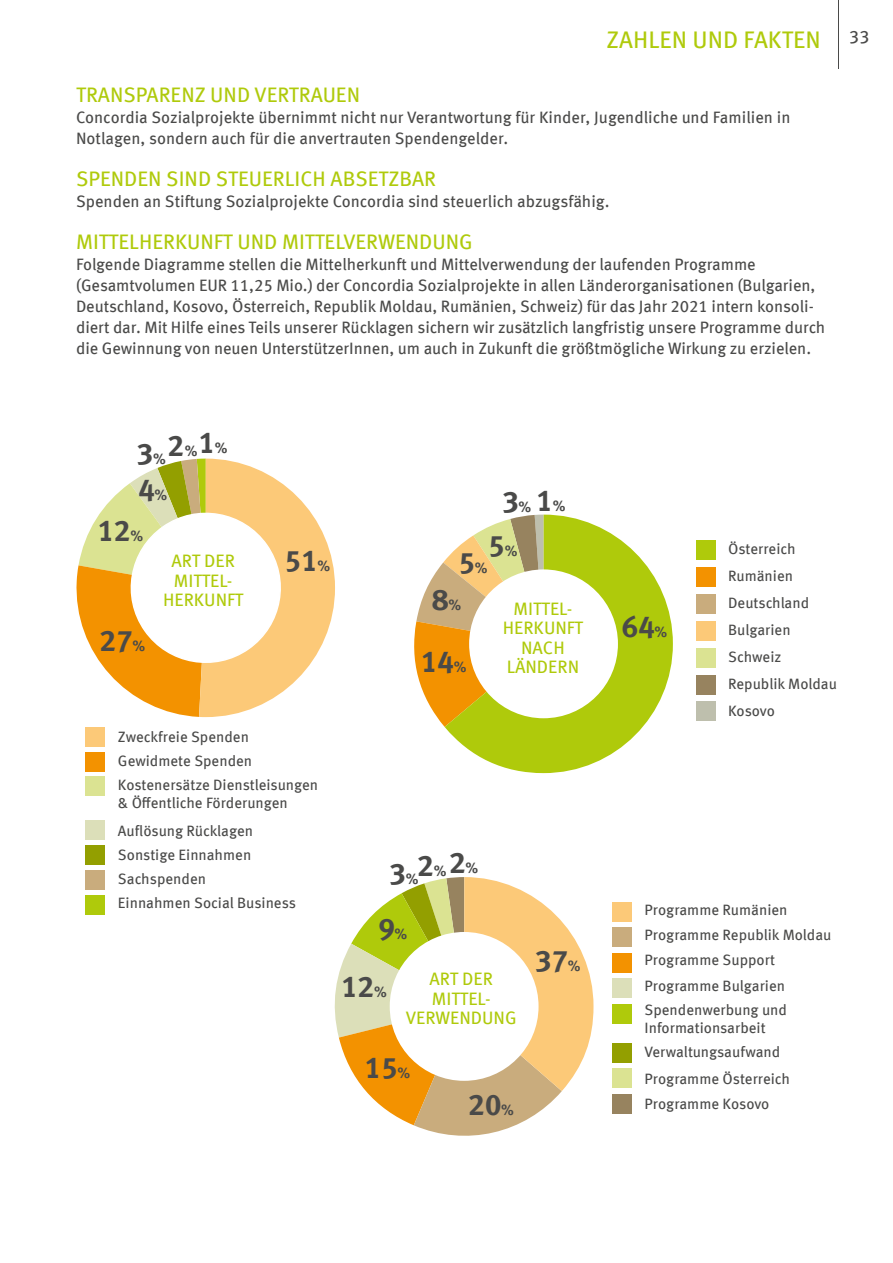
<style>
.page{position:relative;width:893px;height:1263px;background:#fff}
.page>*{position:absolute;margin:0;border:0;box-sizing:border-box;transform-origin:0 0}
.t1{font:700 30px "Meta OFC";letter-spacing:-.02em;color:#4a4a49}
.t2{font:24px "Meta OFC";color:#afca0b}
.t3{font:21px "Meta OFC";color:#afca0b}
.t4{font:18px/19.5px "Meta OFC";color:#afca0b;text-align:center}
.t5{font:18px "Meta OFC";color:#4a4a49}
.t6{font:16.5px/21px "Meta OFC";letter-spacing:-.005em;color:#4a4a49}
.t7{font:15px/27px "Meta OFC";color:#4a4a49}
.s1{font-size:15px}
</style>
<div class="page">
<hr style="left:838px;top:0;width:1px;height:69px;background:#4a4a49">
<div style="left:696px;top:540px;width:19px;height:19px;background:#afca0b"></div>
<div style="left:696px;top:567px;width:19px;height:19px;background:#f39200"></div>
<div style="left:696px;top:594px;width:19px;height:19px;background:#c9ac7d"></div>
<div style="left:696px;top:621px;width:19px;height:19px;background:#fcc978"></div>
<div style="left:696px;top:648px;width:19px;height:19px;background:#dbe392"></div>
<div style="left:696px;top:675px;width:19px;height:19px;background:#97835f"></div>
<div style="left:696px;top:702px;width:19px;height:19px;background:#bebfad"></div>
<div style="left:612px;top:902px;width:20px;height:19px;background:#fcc978"></div>
<div style="left:612px;top:927px;width:20px;height:20px;background:#c9ac7d"></div>
<div style="left:612px;top:953px;width:20px;height:19px;background:#f39200"></div>
<div style="left:612px;top:978px;width:20px;height:20px;background:#dcdfb9"></div>
<div style="left:612px;top:1004px;width:20px;height:20px;background:#afca0b"></div>
<div style="left:612px;top:1043px;width:20px;height:19px;background:#939f00"></div>
<div style="left:612px;top:1068px;width:20px;height:20px;background:#dbe392"></div>
<div style="left:612px;top:1094px;width:20px;height:20px;background:#97835f"></div>
<div style="left:86px;top:727px;width:19px;height:20px;background:#fcc978"></div>
<div style="left:86px;top:752px;width:19px;height:19px;background:#f39200"></div>
<div style="left:86px;top:777px;width:19px;height:19px;background:#dbe392"></div>
<div style="left:86px;top:820px;width:19px;height:20px;background:#dcdfb9"></div>
<div style="left:86px;top:845px;width:19px;height:20px;background:#939f00"></div>
<div style="left:86px;top:870px;width:19px;height:19px;background:#c9ac7d"></div>
<div style="left:86px;top:895px;width:19px;height:19px;background:#afca0b"></div>
<svg style="left:414px;top:560px;width:31px;height:167px"></svg>
<svg style="left:445px;top:515px;width:228px;height:258px;fill:#afca0b"></svg>
<div style="left:469px;top:569px;width:149px;height:149px;background:#fff;border-radius:50%"></div>
<svg style="left:334px;top:877px;width:259px;height:259px"></svg>
<div style="left:390px;top:932px;width:149px;height:149px;background:#fff;border-radius:50%"></div>
<svg style="left:76px;top:459px;width:259px;height:258px"></svg>
<h2 class="t2" style="left:607px;top:25px;width:216px">ZAHLEN UND FAKTEN</h2>
<p class="t3" style="left:76px;top:81px;width:286px">TRANSPARENZ UND VERTRAUEN</p>
<p class="t6" style="left:76px;top:106px;width:716px">Concordia Sozialprojekte übernimmt nicht nur Verantwortung für Kinder, Jugendliche und Familien in<br>Notlagen, sondern auch für die anvertrauten Spendengelder.</p>
<p class="t3" style="left:76px;top:165px;width:361px">SPENDEN SIND STEUERLICH ABSETZBAR</p>
<p class="t6" style="left:76px;top:190px;width:535px">Spenden an Stiftung Sozialprojekte Concordia sind steuerlich abzugsfähig.</p>
<p class="t3" style="left:76px;top:228px;width:398px">MITTELHERKUNFT UND MITTELVERWENDUNG</p>
<p class="t6" style="left:76px;top:253px;width:751px">Folgende Diagramme stellen die Mittelherkunft und Mittelverwendung der laufenden Programme (Gesamtvolumen EUR 11,25 Mio.) der Concordia Sozialprojekte in allen Länderorganisationen (Bulgarien, Deutschland, Kosovo, Österreich, Republik Moldau, Rumänien, Schweiz) für das Jahr 2021 intern konsoli&shy;diert dar. Mit Hilfe eines Teils unserer Rücklagen sichern wir zusätzlich langfristig unsere Programme durch die Gewinnung von neuen UnterstützerInnen, um auch in Zukunft die größtmögliche Wirkung zu erzielen.</p>
<p class="t5" style="left:849px;top:26px;width:22px">33</p>
<h1 class="t1" style="left:137px;top:429px;width:93px">3<sub>%</sub> 1<sup>%</sup></h1>
<h1 class="t1" style="left:168px;top:427px;width:31px">2<span class="s1">%</span></h1>
<h1 class="t1" style="left:138px;top:470px;width:31px">4<span class="s1">%</span></h1>
<h1 class="t1" style="left:97px;top:512px;width:47px">12<span class="s1">%</span></h1>
<h1 class="t1" style="left:100px;top:621px;width:47px">27<span class="s1">%</span></h1>
<p class="t4" style="left:163px;top:551px;width:82px">ART DER<br>MITTEL-<br>HERKUNFT</p>
<h1 class="t1" style="left:285px;top:541px;width:47px">51<span class="s1">%</span></h1>
<h1 class="t1" style="left:502px;top:482px;width:65px">3<span class="s1">%</span> 1<span class="s1">%</span></h1>
<h1 class="t1" style="left:488px;top:527px;width:31px">5<span class="s1">%</span></h1>
<h1 class="t1" style="left:458px;top:544px;width:31px">5<span class="s1">%</span></h1>
<h1 class="t1" style="left:432px;top:581px;width:31px">8<span class="s1">%</span></h1>
<h1 class="t1" style="left:421px;top:642px;width:47px">14<span class="s1">%</span></h1>
<p class="t4" style="left:503px;top:599px;width:82px">MITTEL-<br>HERKUNFT<br>NACH<br>LÄNDERN</p>
<p class="t7" style="left:118px;top:725px;width:202px;line-height:24px">Zweckfreie Spenden<br>Gewidmete Spenden<br>Kostenersätze Dienstleisungen</p>
<p class="t7" style="left:118px;top:789px;width:171px;line-height:28.2px">&amp; Öffentliche Förderungen<br>Auflösung Rücklagen</p>
<p class="t7" style="left:118px;top:843px;width:180px;line-height:24px">Sonstige Einnahmen<br>Sachspenden<br>Einnahmen Social Business</p>
<h1 class="t1" style="left:417px;top:845px;width:63px">2<span class="s1">%</span> 2<span class="s1">%</span></h1>
<h1 class="t1" style="left:389px;top:855px;width:31px">3<span class="s1">%</span></h1>
<h1 class="t1" style="left:378px;top:909px;width:31px">9<span class="s1">%</span></h1>
<h1 class="t1" style="left:341px;top:968px;width:47px">12<span class="s1">%</span></h1>
<p class="t4" style="left:406px;top:969px;width:112px">ART DER<br>MITTEL--<br>VERWENDUNG</p>
<h1 class="t1" style="left:365px;top:1048px;width:47px">15<span class="s1">%</span></h1>
<h1 class="t1" style="left:468px;top:1085px;width:47px">20<span class="s1">%</span></h1>
<h1 class="t1" style="left:535px;top:942px;width:47px">37<span class="s1">%</span></h1>
<h1 class="t1" style="left:622px;top:608px;width:47px">64<span class="s1">%</span></h1>
<p class="t7" style="left:728px;top:536px;width:110px">Österreich<br>Rumänien<br>Deutschland<br>Bulgarien<br>Schweiz<br>Republik Moldau<br>Kosovo</p>
<p class="t7" style="left:645px;top:897px;width:188px;line-height:25px">Programme Rumänien<br>Programme Republik Moldau<br>Programme Support<br>Programme Bulgarien<br>Spendenwerbung und</p>
<p class="t7" style="left:645px;top:1016px;width:137px;line-height:24.3px">Informationsarbeit<br>Verwaltungsaufwand</p>
<p class="t7" style="left:645px;top:1066px;width:147px;line-height:25.2px">Programme Österreich<br>Programme Kosovo</p>
</div>
